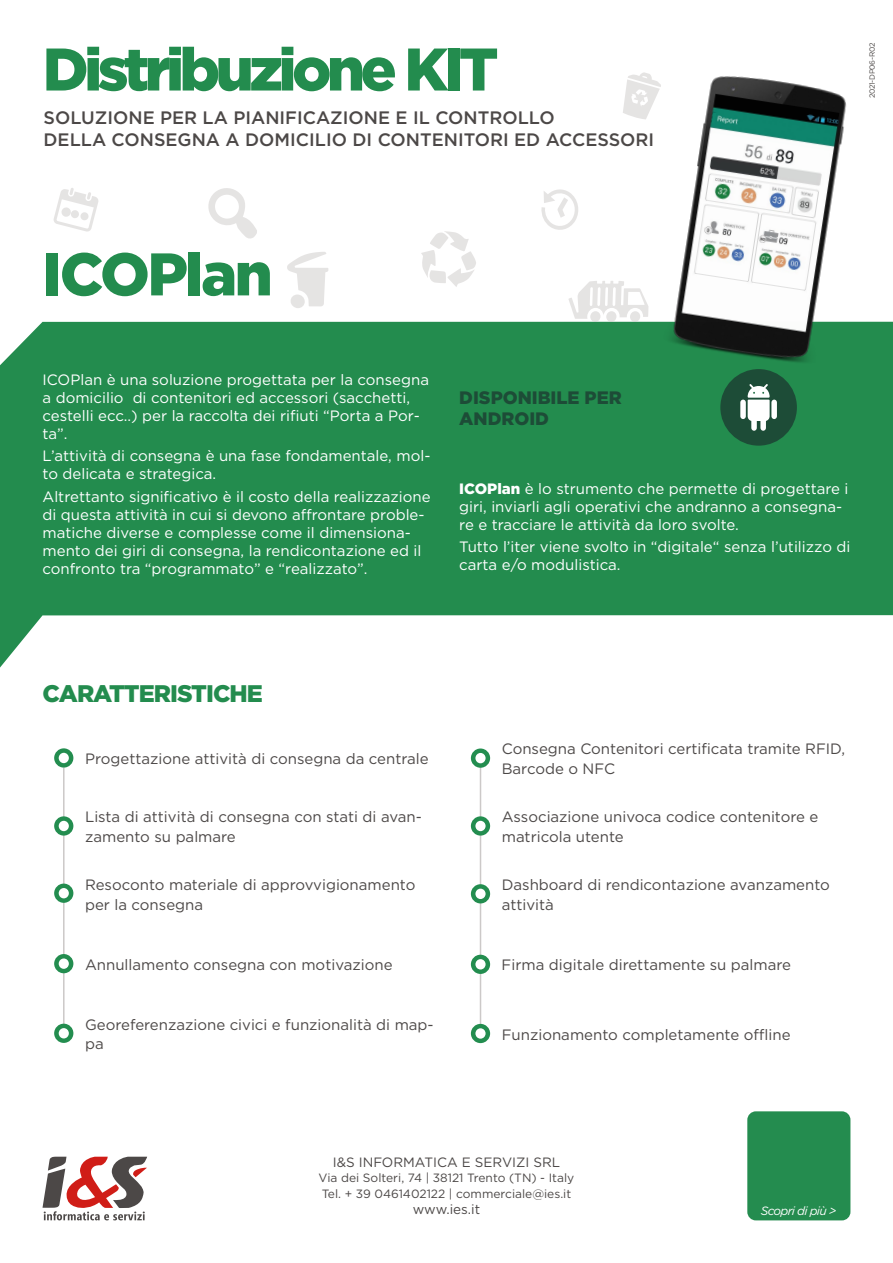
<style>
.page{position:relative;width:893px;height:1263px;background:#fff}
.page>*{position:absolute;margin:0;border:0;box-sizing:border-box;transform-origin:0 0}
.t1{font:900 60px "Gotham";letter-spacing:-.075em;color:#238c4e}
.t2{font:900 60px "Gotham";letter-spacing:-.04em;color:#238c4e}
.t3{font:900 24px "Gotham";letter-spacing:-.04em;color:#238c4e}
.t4{font:500 18px/21.6px "Gotham";color:#4c4847}
.t5{font:900 18px/21.6px "Gotham";color:#1d4c37}
.t6{font:15px/18px "Gotham";color:#fff}
.t7{font:15px/19.5px "Gotham";color:#4c4847}
.t8{font:13.5px "Gotham";color:#4c4847}
.t9{font:12px/16.2px "Gotham";color:#4c4847}
.t10{font:italic 12px "Gotham";letter-spacing:-.06em;color:#fff}
.t11{font:7.5px "Gotham";letter-spacing:-.04em;color:#4c4847}
.s1{font-weight:900}
</style>
<div class="page">
<svg style="left:0;top:322px;width:893px;height:345px;fill:#238c4e"></svg>
<svg style="left:43px;top:1157px;width:104px;height:63px"></svg>
<hr style="left:63px;top:767px;width:2px;height:266px;background:#ccc9c8">
<svg style="left:54px;top:748px;width:19px;height:19px"></svg>
<div style="left:59px;top:753px;width:10px;height:10px;background:#fff;border-radius:50%"></div>
<svg style="left:54px;top:816px;width:19px;height:19px"></svg>
<div style="left:59px;top:821px;width:10px;height:10px;background:#fff;border-radius:50%"></div>
<svg style="left:54px;top:883px;width:19px;height:20px"></svg>
<div style="left:59px;top:888px;width:10px;height:10px;background:#fff;border-radius:50%"></div>
<div style="left:54px;top:954px;width:19px;height:19px;background:#238d4f;border-radius:50%"></div>
<div style="left:59px;top:958px;width:10px;height:11px;background:#fff;border-radius:50%"></div>
<svg style="left:54px;top:1024px;width:19px;height:19px"></svg>
<div style="left:59px;top:1028px;width:10px;height:10px;background:#fff;border-radius:50%"></div>
<hr style="left:480px;top:764px;width:1px;height:269px;background:#ccc9c8">
<div style="left:471px;top:1024px;width:19px;height:19px;background:#238d4f;border-radius:50%"></div>
<div style="left:475px;top:1028px;width:11px;height:11px;background:#fff;border-radius:50%"></div>
<svg style="left:471px;top:955px;width:19px;height:19px"></svg>
<div style="left:475px;top:959px;width:11px;height:10px;background:#fff;border-radius:50%"></div>
<div style="left:471px;top:884px;width:19px;height:19px;background:#238d4f;border-radius:50%"></div>
<div style="left:475px;top:889px;width:11px;height:10px;background:#fff;border-radius:50%"></div>
<svg style="left:471px;top:816px;width:19px;height:19px"></svg>
<div style="left:475px;top:821px;width:11px;height:10px;background:#fff;border-radius:50%"></div>
<svg style="left:471px;top:748px;width:19px;height:20px"></svg>
<div style="left:475px;top:753px;width:11px;height:10px;background:#fff;border-radius:50%"></div>
<svg style="left:54px;top:188px;width:45px;height:44px"></svg>
<svg style="left:623px;top:74px;width:15px;height:44px"></svg>
<svg style="left:287px;top:252px;width:42px;height:54px"></svg>
<div style="left:290px;top:294px;width:15px;height:14px;background:#e5e4e3;border-radius:50%"></div>
<svg style="left:421px;top:231px;width:55px;height:56px"></svg>
<svg style="left:568px;top:281px;width:70px;height:38px"></svg>
<div style="left:606px;top:311px;width:11px;height:11px;background:#e5e4e3;border-radius:50%"></div>
<div style="left:590px;top:311px;width:11px;height:11px;background:#e5e4e3;border-radius:50%"></div>
<div style="left:630px;top:311px;width:10px;height:11px;background:#e5e4e3;border-radius:50%"></div>
<img style="left:638px;top:72px;width:243px;height:324px">
<svg style="left:208px;top:188px;width:49px;height:51px"></svg>
<svg style="left:541px;top:189px;width:37px;height:41px"></svg>
<svg style="left:712px;top:112px;width:4px;height:12px"></svg>
<div style="left:720px;top:369px;width:77px;height:77px;background:#1d4c37;border-radius:50%"></div>
<div style="left:740px;top:400px;width:6px;height:19px;background:#fff;border-radius:3px"></div>
<div style="left:771px;top:400px;width:6px;height:19px;background:#fff;border-radius:3px"></div>
<svg style="left:748px;top:384px;width:22px;height:47px"></svg>
<div style="left:747px;top:1111px;width:103px;height:109px;background:#248c4f;border-radius:9px"></div>
<h1 class="t1" style="left:43px;top:28px;width:457px">Distribuzione KIT</h1>
<p class="t4" style="left:44px;top:106px;width:612px">SOLUZIONE PER LA PIANIFICAZIONE E IL CONTROLLO<br>DELLA CONSEGNA A DOMICILIO DI CONTENITORI ED ACCESSORI</p>
<p class="t11" style="left:867px;top:98px;width:57px;rotate:-90deg">2021-DP06-R02</p>
<h1 class="t2" style="left:43px;top:233px;width:232px">ICOPlan</h1>
<p class="t6" style="left:43px;top:371px;width:388px">ICOPlan è una soluzione progettata per la consegna a domicilio di contenitori ed accessori (sacchetti, cestelli ecc..) per la raccolta dei rifiuti “Porta a Por&shy;ta”.</p>
<p class="t6" style="left:43px;top:447px;width:389px">L’attività di consegna è una fase fondamentale, mol&shy;to delicata e strategica.</p>
<p class="t6" style="left:43px;top:487px;width:390px">Altrettanto significativo è il costo della realizzazione di questa attività in cui si devono affrontare proble&shy;matiche diverse e complesse come il dimensiona&shy;mento dei giri di consegna, la rendicontazione ed il confronto tra “programmato” e “realizzato”.</p>
<p class="t6" style="left:459px;top:479px;width:391px"><span class="s1">ICOPlan</span> è lo strumento che permette di progettare i giri, inviarli agli operativi che andranno a consegna&shy;re e tracciare le attività da loro svolte.</p>
<p class="t5" style="left:459px;top:386px;width:164px">DISPONIBILE PER<br>ANDROID</p>
<p class="t6" style="left:459px;top:538px;width:393px">Tutto l’iter viene svolto in “digitale“ senza l’utilizzo di carta e/o modulistica.</p>
<h2 class="t3" style="left:43px;top:677px;width:222px">CARATTERISTICHE</h2>
<p class="t7" style="left:85px;top:749px;width:345px">Progettazione attività di consegna da centrale</p>
<p class="t7" style="left:85px;top:807px;width:338px">Lista di attività di consegna con stati di avan&shy;zamento su palmare</p>
<p class="t7" style="left:85px;top:875px;width:332px">Resoconto materiale di approvvigionamento per la consegna</p>
<p class="t7" style="left:85px;top:955px;width:309px">Annullamento consegna con motivazione</p>
<p class="t7" style="left:85px;top:1014px;width:350px">Georeferenzazione civici e funzionalità di map&shy;pa</p>
<p class="t7" style="left:502px;top:739px;width:345px">Consegna Contenitori certificata tramite RFID,<br>Barcode o NFC</p>
<p class="t7" style="left:502px;top:807px;width:318px">Associazione univoca codice contenitore e matricola utente</p>
<p class="t7" style="left:502px;top:875px;width:330px">Dashboard di rendicontazione avanzamento attività</p>
<p class="t7" style="left:502px;top:955px;width:291px">Firma digitale direttamente su palmare</p>
<p class="t7" style="left:502px;top:1024px;width:290px">Funzionamento completamente offline</p>
<p class="t8" style="left:333px;top:1154px;width:229px">I&amp;S INFORMATICA E SERVIZI SRL</p>
<p class="t9" style="left:319px;top:1169px;width:257px">Via dei Solteri, 74 | 38121 Trento (TN) - Italy<br>Tel. + 39 0461402122 | commerciale@ies.it</p>
<p class="t8" style="left:413px;top:1201px;width:69px">www.ies.it</p>
<p class="t10" style="left:761px;top:1204px;width:77px">Scopri di più &gt;</p>
</div>
